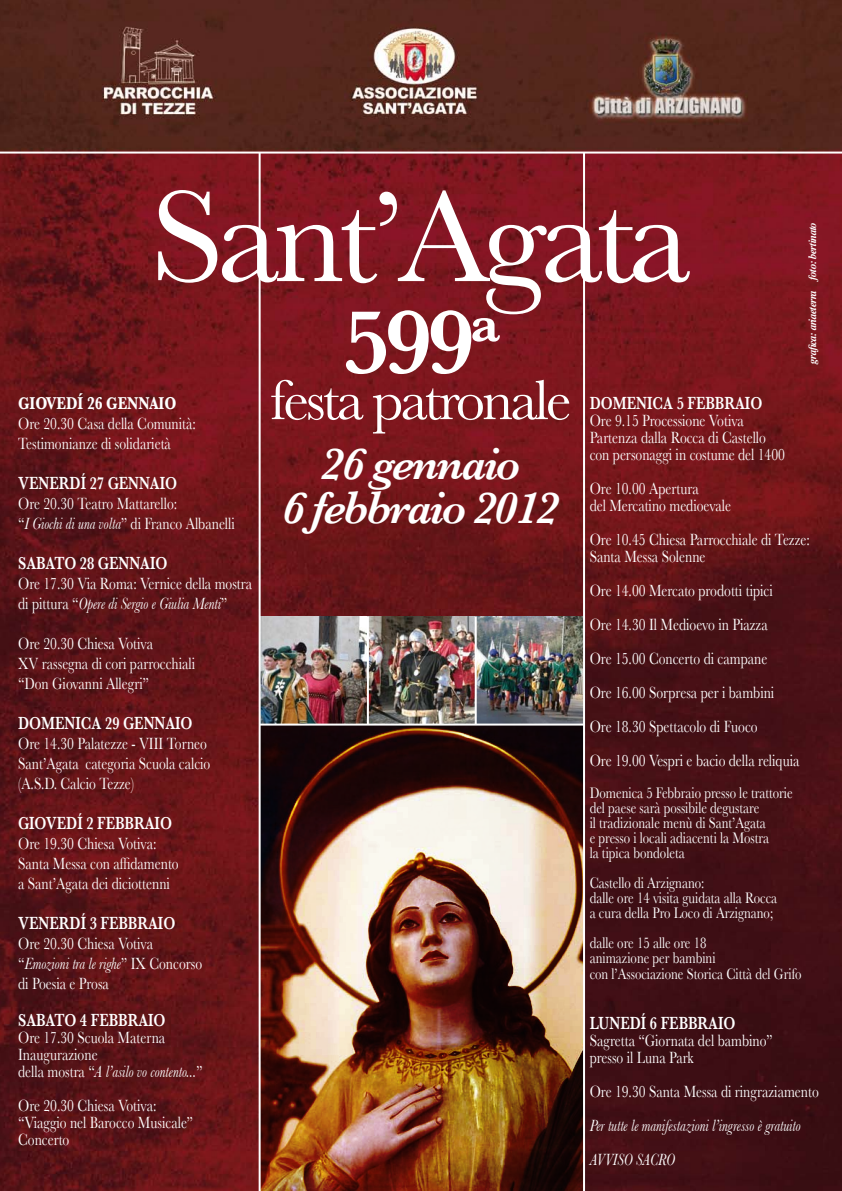
<style>
.page{position:relative;width:842px;height:1191px;background:#fff}
.page>*{position:absolute;margin:0;border:0;box-sizing:border-box;transform-origin:0 0}
.t1{font:135px "Baskerville";letter-spacing:-.05em;color:#fff}
.t2{font:600 94.8px "Baskerville";color:#fff}
.t3{font:58.5px "Baskerville";letter-spacing:-.05em;color:#fff}
.t4{font:italic 600 46.5px/43.5px "Baskerville";letter-spacing:-.05em;color:#fff;text-align:center}
.t5{font:600 18px "Baskerville";color:#fff;scale:.8 1}
.t6{font:700 18px "Baskerville";color:#fff;scale:.8 1}
.t7{font:17px/20px "Baskerville";color:#fff;scale:.8 1}
.t8{font:italic 17px/34px "Baskerville";color:#fff;scale:.8 1}
.t9{font:16px/15px "Baskerville";color:#fff;scale:.8 1}
.t10{font:italic 700 11px "Times";letter-spacing:-.05em;color:#fff}
.s1{font-style:italic}
</style>
<div class="page">
<img style="left:0;top:0;width:842px;height:1191px">
<img style="left:261px;top:725px;width:322px;height:466px">
<hr style="left:259px;top:152px;width:2px;height:79px;background:#fff">
<hr style="left:583px;top:152px;width:2px;height:86px;background:#fff">
<hr style="left:0;top:152px;width:842px;height:2px;background:#fff">
<img style="left:261px;top:616px;width:106px;height:107px">
<img style="left:369px;top:616px;width:106px;height:107px">
<img style="left:477px;top:616px;width:106px;height:107px">
<hr style="left:260px;top:723px;width:324px;height:2px;background:#fff">
<hr style="left:259px;top:272px;width:2px;height:919px;background:#fff">
<hr style="left:367px;top:616px;width:2px;height:108px;background:#fff">
<hr style="left:475px;top:616px;width:2px;height:108px;background:#fff">
<hr style="left:583px;top:277px;width:2px;height:914px;background:#fff">
<h1 class="t1" style="left:150px;top:158px;width:542px">Sant’Agata</h1>
<h2 class="t2" style="left:342px;top:286px;width:159px">599<sup>a</sup></h2>
<h3 class="t3" style="left:270px;top:366px;width:303px">festa patronale</h3>
<h3 class="t4" style="left:282px;top:442px;width:279px">26 gennaio<br>6 febbraio 2012</h3>
<p class="t10" style="left:806px;top:364px;width:143px;rotate:-90deg">grafica: ariaeterra foto: bertinato</p>
<p class="t6" style="left:18px;top:392px;width:199px">GIOVEDÍ 26 GENNAIO</p>
<p class="t7" style="left:18px;top:413px;width:224px">Ore 20.30 Casa della Comunità:<br>Testimonianze di solidarietà</p>
<p class="t5" style="left:18px;top:472px;width:200px">VENERDÍ 27 GENNAIO</p>
<p class="t7" style="left:18px;top:493px;width:272px">Ore 20.30 Teatro Mattarello:<br>“<span class="s1">I Giochi di una volta</span>” di Franco Albanelli</p>
<p class="t5" style="left:18px;top:552px;width:188px">SABATO 28 GENNAIO</p>
<p class="t7" style="left:18px;top:573px;width:294px">Ore 17.30 Via Roma: Vernice della mostra di pittura “<span class="s1">Opere di Sergio e Giulia Menti</span>”</p>
<p class="t7" style="left:18px;top:633px;width:223px">Ore 20.30 Chiesa Votiva<br>XV rassegna di cori parrocchiali “Don Giovanni Allegri”</p>
<p class="t5" style="left:18px;top:712px;width:220px">DOMENICA 29 GENNAIO</p>
<p class="t7" style="left:18px;top:733px;width:242px">Ore 14.30 Palatezze - VIII Torneo<br>Sant’Agata categoria Scuola calcio (A.S.D. Calcio Tezze)</p>
<p class="t5" style="left:18px;top:812px;width:194px">GIOVEDÍ 2 FEBBRAIO</p>
<p class="t7" style="left:18px;top:833px;width:202px">Ore 19.30 Chiesa Votiva:<br>Santa Messa con affidamento a Sant’Agata dei diciottenni</p>
<p class="t5" style="left:18px;top:912px;width:198px">VENERDÍ 3 FEBBRAIO</p>
<p class="t7" style="left:18px;top:933px;width:232px">Ore 20.30 Chiesa Votiva “<span class="s1">Emozioni tra le righe</span>” IX Concorso di Poesia e Prosa</p>
<p class="t5" style="left:18px;top:1009px;width:186px">SABATO 4 FEBBRAIO</p>
<p class="t7" style="left:18px;top:1029px;width:232px;line-height:17px">Ore 17.30 Scuola Materna<br>Inaugurazione<br>della mostra “<span class="s1">A l’asilo vo contento...</span>”</p>
<p class="t7" style="left:18px;top:1097px;width:220px;line-height:17px">Ore 20.30 Chiesa Votiva: “Viaggio nel Barocco Musicale”<br>Concerto</p>
<p class="t5" style="left:590px;top:392px;width:217px">DOMENICA 5 FEBBRAIO</p>
<p class="t7" style="left:590px;top:412px;width:246px;line-height:17px">Ore 9.15 Processione Votiva<br>Partenza dalla Rocca di Castello con personaggi in costume del 1400</p>
<p class="t7" style="left:590px;top:480px;width:178px;line-height:17px">Ore 10.00 Apertura<br>del Mercatino medioevale</p>
<p class="t7" style="left:590px;top:531px;width:277px;line-height:17px">Ore 10.45 Chiesa Parrocchiale di Tezze:<br>Santa Messa Solenne</p>
<p class="t7" style="left:590px;top:573px;width:264px;line-height:34px">Ore 14.00 Mercato prodotti tipici<br>Ore 14.30 Il Medioevo in Piazza<br>Ore 15.00 Concerto di campane<br>Ore 16.00 Sorpresa per i bambini<br>Ore 18.30 Spettacolo di Fuoco<br>Ore 19.00 Vespri e bacio della reliquia</p>
<p class="t9" style="left:590px;top:785px;width:255px">Domenica 5 Febbraio presso le trattorie del paese sarà possibile degustare<br>il tradizionale menù di Sant’Agata<br>e presso i locali adiacenti la Mostra<br>la tipica bondoleta</p>
<p class="t9" style="left:590px;top:875px;width:236px">Castello di Arzignano:<br>dalle ore 14 visita guidata alla Rocca a cura della Pro Loco di Arzignano;</p>
<p class="t9" style="left:590px;top:935px;width:266px;line-height:15.5px">dalle ore 15 alle ore 18<br>animazione per bambini<br>con l’Associazione Storica Città del Grifo</p>
<p class="t5" style="left:590px;top:1012px;width:184px">LUNEDÍ 6 FEBBRAIO</p>
<p class="t7" style="left:590px;top:1032px;width:230px;line-height:17px">Sagretta “Giornata del bambino” presso il Luna Park</p>
<p class="t7" style="left:590px;top:1081px;width:288px">Ore 19.30 Santa Messa di ringraziamento</p>
<p class="t8" style="left:590px;top:1108px;width:265px">Per tutte le manifestazioni l’ingresso è gratuito<br>AVVISO SACRO</p>
</div>
